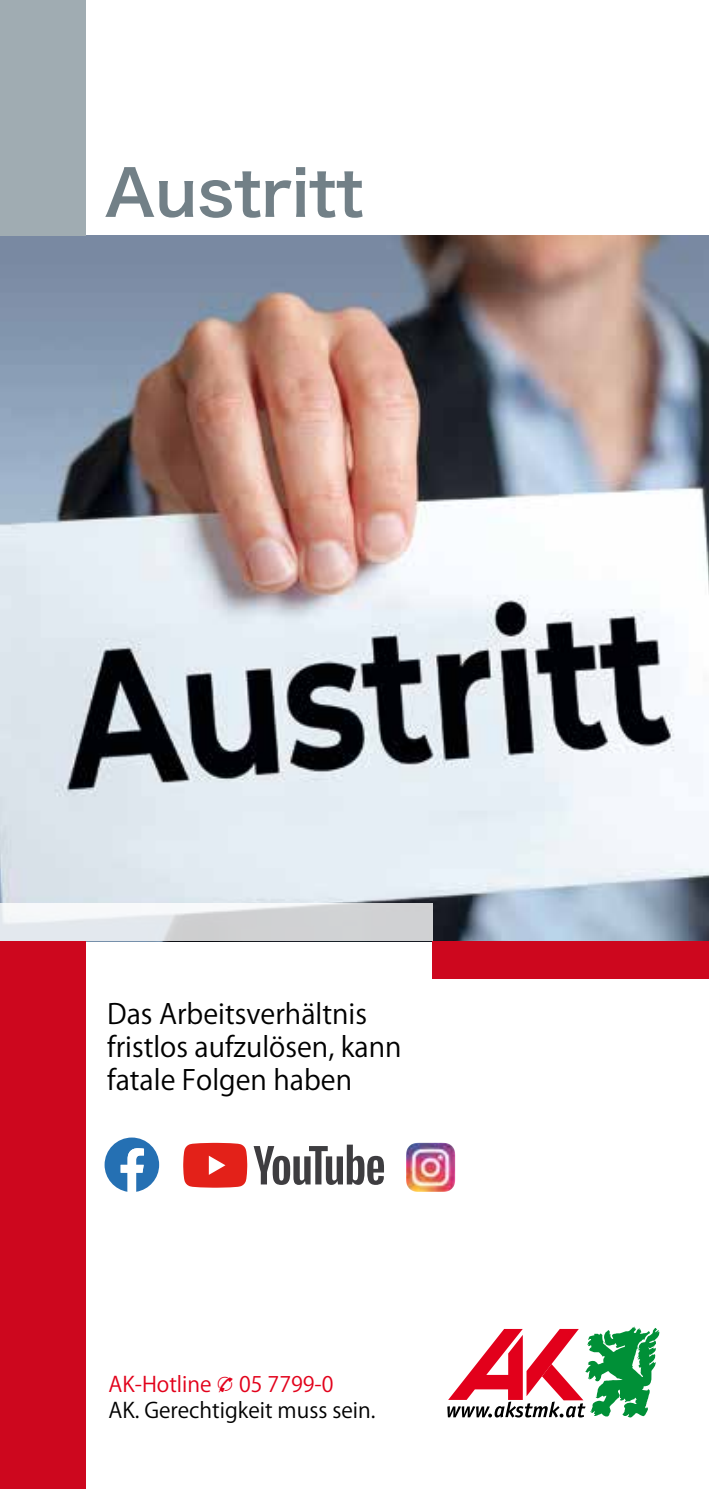
<style>
.page{position:relative;width:709px;height:1489px;background:#fff}
.page>*{position:absolute;margin:0;border:0;box-sizing:border-box;transform-origin:0 0}
.t1{font:62.5px "Hira Kaku Pro W6";color:#728087}
.t2{font:27.5px/33px "Koz Go Pro";color:#000}
.t3{font:21.25px/25.5px "Koz Go Std";color:#000}
.s1{font-family:"Koz Go Pro";color:#e2001a}
.s2{font-family:"European Pi Three";color:#e2001a}
</style>
<div class="page">
<img style="left:0;top:236px;width:709px;height:705px">
<div style="left:0;top:0;width:85px;height:236px;background:#a0acb2"></div>
<div style="left:0;top:941px;width:85px;height:547px;background:#cd071e"></div>
<svg style="left:447px;top:1326px;width:212px;height:91px"></svg>
<svg style="left:0;top:903px;width:432px;height:38px;fill:#d2d3d5"></svg>
<div style="left:432px;top:941px;width:277px;height:37px;background:#cd071e"></div>
<svg style="left:183px;top:1142px;width:64px;height:45px;background:#e63c35"></svg>
<svg style="left:253px;top:1144px;width:131px;height:40px"></svg>
<svg style="left:105px;top:1137px;width:54px;height:54px"></svg>
<svg style="left:408px;top:1142px;width:11px;height:6px"></svg>
<p class="t1" style="left:105px;top:136px;width:260px">Austritt</p>
<p class="t2" style="left:107px;top:998px;width:296px">Das Arbeitsverhältnis fristlos aufzulösen, kann fatale Folgen haben</p>
<p class="t3" style="left:108px;top:1372px;width:268px"><span class="s1">AK-Hotline</span> <span class="s2">T</span> <span class="s1">05 7799-0<br></span>AK. Gerechtigkeit muss sein.</p>
</div>
